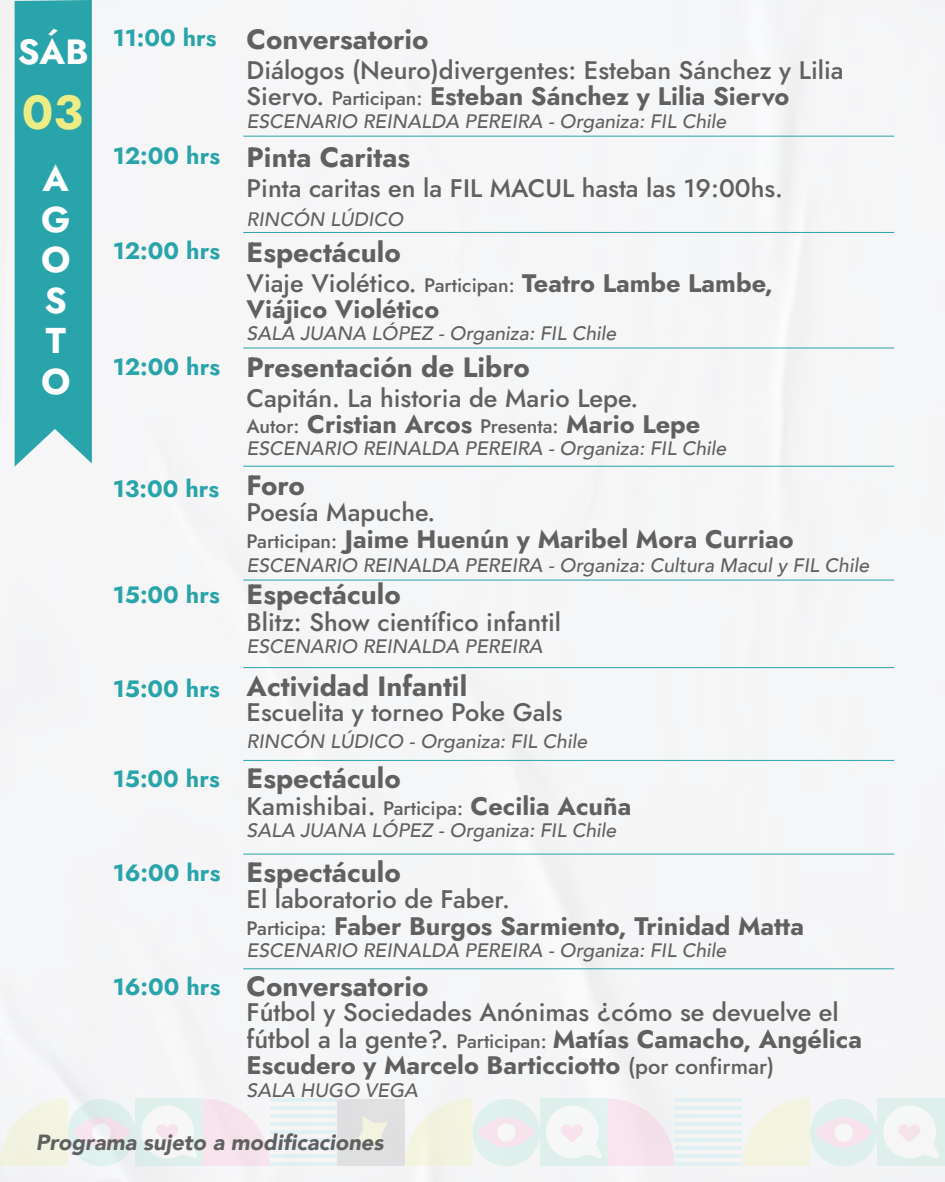
<style>
.page{position:relative;width:945px;height:1182px;background:#fff}
.page>*{position:absolute;margin:0;border:0;box-sizing:border-box;transform-origin:0 0}
.t1{font:700 47.86px "Jost";color:#eded88}
.t2{font:700 35.88px/40.5px "Jost";color:#fff}
.t3{font:700 35px "Jost";color:#fff}
.t4{font:700 27.82px "Jost";color:#606060}
.t5{font:500 25.29px/26.2px "Jost";color:#606060}
.t6{font:700 25.29px/26.2px "Jost";color:#606060}
.t7{font:700 23.62px "Jost";color:#29a4aa}
.t8{font:italic 900 21.88px "Avenir";color:#606060}
.t9{font:italic 500 19.43px "Avenir";color:#606060}
.s1{font-size:19.43px}
.s2{font-weight:700}
.s3{font-weight:500}
.s4{font-weight:500;font-size:19.43px}
.s5{font-size:21.88px}
</style>
<div class="page">
<hr style="left:243px;top:232px;width:651px;height:1px;background:#29a4aa">
<hr style="left:243px;top:136px;width:651px;height:1px;background:#29a4aa">
<hr style="left:243px;top:667px;width:651px;height:1px;background:#29a4aa">
<hr style="left:243px;top:466px;width:651px;height:1px;background:#29a4aa">
<hr style="left:243px;top:579px;width:651px;height:1px;background:#29a4aa">
<hr style="left:243px;top:347px;width:651px;height:1px;background:#29a4aa">
<hr style="left:243px;top:760px;width:651px;height:1px;background:#29a4aa">
<hr style="left:243px;top:968px;width:651px;height:1px;background:#29a4aa">
<hr style="left:243px;top:853px;width:651px;height:1px;background:#29a4aa">
<div style="left:15px;top:0;width:77px;height:466px;background:#29a4aa"></div>
<div style="left:136px;top:1098px;width:67px;height:67px;background:#deefeb"></div>
<div style="left:337px;top:1098px;width:67px;height:67px;background:#dfe0e1"></div>
<svg style="left:357px;top:1117px;width:31px;height:30px"></svg>
<svg style="left:0;top:1098px;width:131px;height:68px"></svg>
<div style="left:92px;top:1123px;width:19px;height:18px;background:#f2f2f3;border-radius:50%"></div>
<div style="left:878px;top:1098px;width:67px;height:67px;background:#deefec"></div>
<svg style="left:883px;top:1105px;width:56px;height:53px"></svg>
<svg style="left:141px;top:1098px;width:196px;height:67px"></svg>
<div style="left:540px;top:1098px;width:68px;height:67px;background:#dff0ec"></div>
<svg style="left:405px;top:1098px;width:131px;height:68px"></svg>
<div style="left:497px;top:1123px;width:19px;height:18px;background:#f7f7f7;border-radius:50%"></div>
<svg style="left:546px;top:1098px;width:327px;height:68px"></svg>
<h3 class="t3" style="left:18px;top:27px;width:72px">SÁB</h3>
<h1 class="t1" style="left:22px;top:77px;width:63px">03</h1>
<h2 class="t2" style="left:41px;top:158px;width:31px">A<br>G<br>O<br>S<br>T<br>O</h2>
<p class="t7" style="left:113px;top:21px;width:105px">11:00 hrs</p>
<p class="t4" style="left:247px;top:19px;width:184px">Conversatorio</p>
<p class="t5" style="left:247px;top:57px;width:598px">Diálogos (Neuro)divergentes: Esteban Sánchez y Lilia<br>Siervo. <span class="s1">Participan:</span> <span class="s2">Esteban Sánchez y Lilia Siervo</span></p>
<p class="t9" style="left:247px;top:108px;width:481px">ESCENARIO REINALDA PEREIRA - Organiza: FIL Chile</p>
<p class="t7" style="left:113px;top:139px;width:109px">12:00 hrs</p>
<p class="t4" style="left:247px;top:137px;width:165px">Pinta Caritas</p>
<p class="t5" style="left:247px;top:175px;width:538px">Pinta caritas en la FIL MACUL hasta las 19:00hs.</p>
<p class="t9" style="left:247px;top:206px;width:158px">RINCÓN LÚDICO</p>
<p class="t7" style="left:113px;top:233px;width:109px">12:00 hrs</p>
<p class="t4" style="left:247px;top:232px;width:156px">Espectáculo</p>
<p class="t6" style="left:247px;top:270px;width:528px"><span class="s3">Viaje Violético.</span> <span class="s4">Participan:</span> Teatro Lambe Lambe,<br>Viájico Violético</p>
<p class="t9" style="left:247px;top:321px;width:371px">SALA JUANA LÓPEZ - Organiza: FIL Chile</p>
<p class="t7" style="left:113px;top:350px;width:109px">12:00 hrs</p>
<p class="t7" style="left:113px;top:471px;width:108px">13:00 hrs</p>
<p class="t4" style="left:247px;top:347px;width:285px">Presentación de Libro</p>
<p class="t5" style="left:247px;top:385px;width:455px">Capitán. La historia de Mario Lepe.<br><span class="s1">Autor:</span> <span class="s2">Cristian Arcos</span> <span class="s1">Presenta:</span> <span class="s2">Mario Lepe</span></p>
<p class="t9" style="left:247px;top:435px;width:481px">ESCENARIO REINALDA PEREIRA - Organiza: FIL Chile</p>
<p class="t4" style="left:247px;top:465px;width:60px">Foro</p>
<p class="t6" style="left:247px;top:499px;width:549px"><span class="s3">Poesía Mapuche.<br></span><span class="s4">Participan:</span> Jaime Huenún y Maribel Mora Curriao</p>
<p class="t9" style="left:247px;top:552px;width:624px">ESCENARIO REINALDA PEREIRA - Organiza: Cultura Macul y FIL Chile</p>
<p class="t7" style="left:113px;top:577px;width:109px">15:00 hrs</p>
<p class="t4" style="left:247px;top:574px;width:156px">Espectáculo</p>
<p class="t5" style="left:247px;top:609px;width:316px">Blitz: Show científico infantil</p>
<p class="t9" style="left:247px;top:633px;width:298px">ESCENARIO REINALDA PEREIRA</p>
<p class="t7" style="left:113px;top:672px;width:109px">15:00 hrs</p>
<p class="t4" style="left:247px;top:666px;width:222px">Actividad Infantil</p>
<p class="t5" style="left:247px;top:699px;width:317px">Escuelita y torneo Poke Gals</p>
<p class="t9" style="left:247px;top:729px;width:342px">RINCÓN LÚDICO - Organiza: FIL Chile</p>
<p class="t7" style="left:113px;top:761px;width:109px">15:00 hrs</p>
<p class="t4" style="left:247px;top:758px;width:156px">Espectáculo</p>
<p class="t6" style="left:247px;top:792px;width:386px"><span class="s3">Kamishibai.</span> <span class="s4">Participa:</span> Cecilia Acuña</p>
<p class="t9" style="left:247px;top:817px;width:371px">SALA JUANA LÓPEZ - Organiza: FIL Chile</p>
<p class="t7" style="left:113px;top:855px;width:109px">16:00 hrs</p>
<p class="t4" style="left:247px;top:851px;width:156px">Espectáculo</p>
<p class="t6" style="left:247px;top:886px;width:559px"><span class="s3">El laboratorio de Faber.<br></span><span class="s4">Participa:</span> Faber Burgos Sarmiento, Trinidad Matta</p>
<p class="t9" style="left:247px;top:937px;width:481px">ESCENARIO REINALDA PEREIRA - Organiza: FIL Chile</p>
<p class="t7" style="left:113px;top:969px;width:109px">16:00 hrs</p>
<p class="t4" style="left:247px;top:965px;width:184px">Conversatorio</p>
<p class="t5" style="left:247px;top:999px;width:617px">Fútbol y Sociedades Anónimas ¿cómo se devuelve el fútbol a la gente?. <span class="s1">Participan:</span> <span class="s2">Matías Camacho, Angélica<br>Escudero y Marcelo Barticciotto</span> <span class="s5">(por confirmar)</span></p>
<p class="t9" style="left:247px;top:1077px;width:173px">SALA HUGO VEGA</p>
<p class="t8" style="left:36px;top:1127px;width:349px">Programa sujeto a modificaciones</p>
</div>
